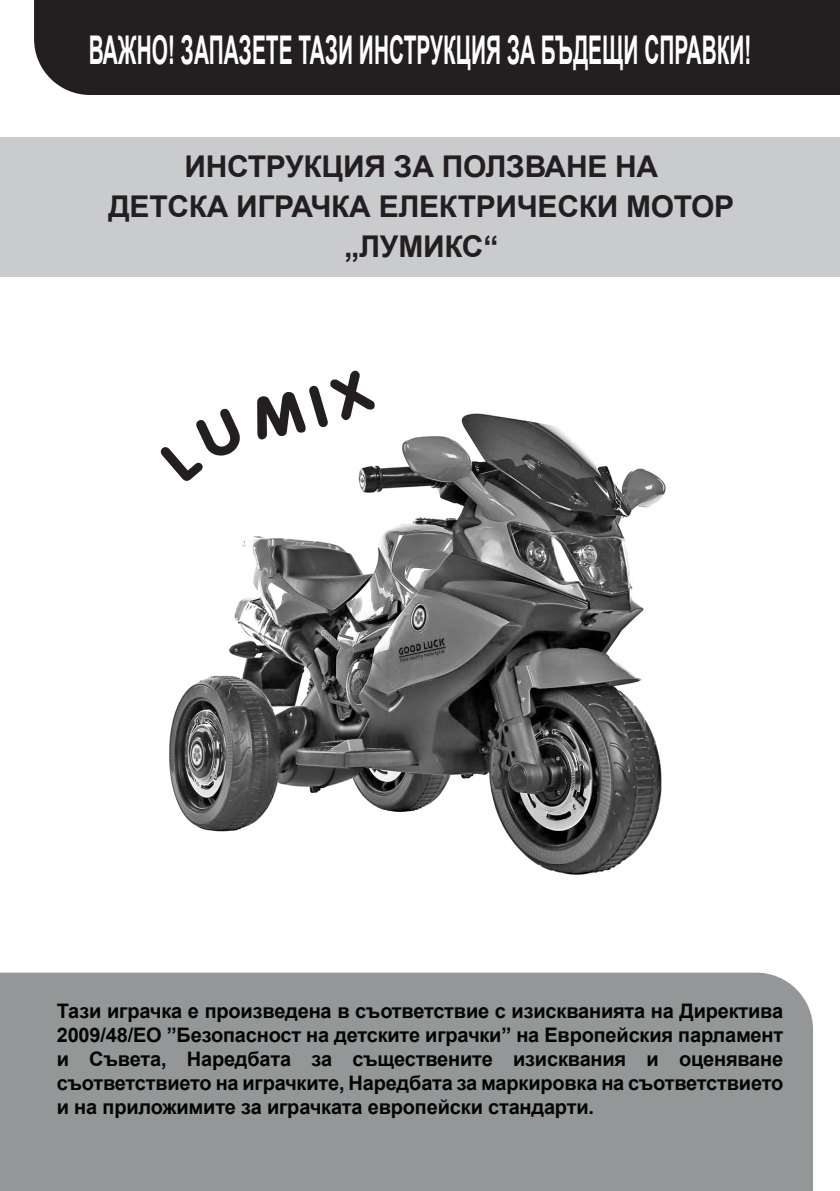
<style>
.page{position:relative;width:840px;height:1191px;background:#fff}
.page>*{position:absolute;margin:0;border:0;box-sizing:border-box;transform-origin:0 0}
.t1{font:700 39.6px "Arial";color:#fff;scale:.53 1}
.t2{font:700 30px "Arial";letter-spacing:-.01em;color:#231f20}
.t3{font:700 20px/24px "Arial";letter-spacing:-.01em;color:#040503;text-align:justify}
</style>
<div class="page">
<div style="left:34px;top:0;width:805px;height:95px;background:#231f20"></div>
<div style="left:0;top:972px;width:812px;height:219px;background:#949697"></div>
<img style="left:169px;top:413px;width:497px;height:462px">
<svg style="left:161px;top:370px;width:213px;height:111px"></svg>
<div style="left:0;top:137px;width:839px;height:140px;background:#cacbcd"></div>
<h1 class="t1" style="left:89px;top:22px;width:1251px">ВАЖНО! ЗАПАЗЕТЕ ТАЗИ ИНСТРУКЦИЯ ЗА БЪДЕЩИ СПРАВКИ!</h1>
<p class="t2" style="left:184px;top:145px;width:475px">ИНСТРУКЦИЯ ЗА ПОЛЗВАНЕ НА</p>
<p class="t2" style="left:108px;top:185px;width:627px">ДЕТСКА ИГРАЧКА ЕЛЕКТРИЧЕСКИ МОТОР</p>
<p class="t2" style="left:344px;top:225px;width:155px">„ЛУМИКС“</p>
<p class="t3" style="left:57px;top:999px;width:727px">Тази играчка е произведена в съответствие с изискванията на Директива 2009/48/ЕО ”Безопасност на детските играчки” на Европейския парламент и Съвета, Наредбата за съществените изисквания и оценяване съответствието на играчките, Наредбата за маркировка на съответствието и на приложимите за играчката европейски стандарти.</p>
</div>
